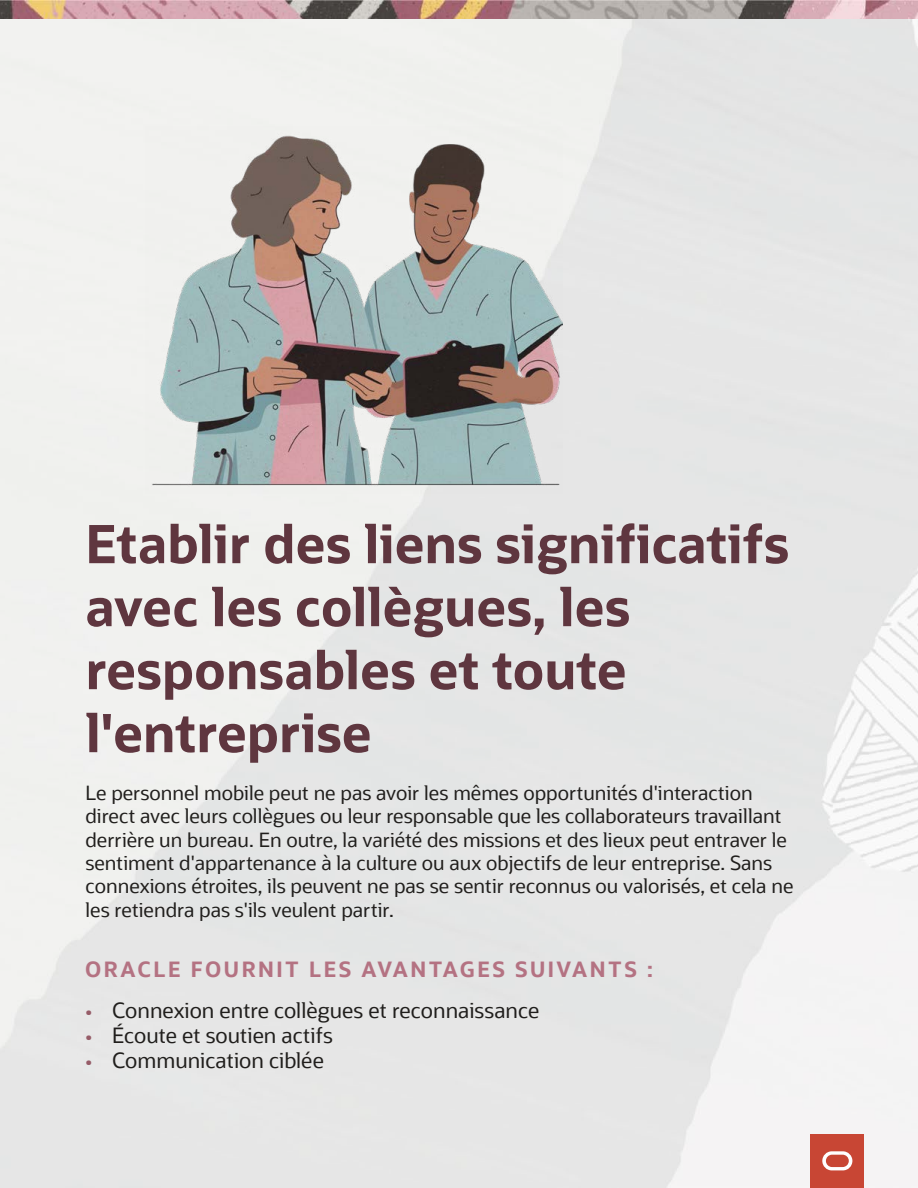
<style>
.page{position:relative;width:918px;height:1188px;background:#fff}
.page>*{position:absolute;margin:0;border:0;box-sizing:border-box;transform-origin:0 0}
.t1{font:700 52.5px/63px "Oracle Sans";color:#5f363f}
.t2{font:21px "Oracle Sans";color:#201e1c}
.t3{font:700 21px "Oracle Sans";letter-spacing:.12em;color:#b47282}
.t4{font:19.5px/23.4px "Oracle Sans";color:#201e1c}
.s1{color:#965c68}
</style>
<div class="page">
<img style="left:0;top:0;width:918px;height:1188px">
<div style="left:810px;top:1134px;width:54px;height:54px;background:#c84634"></div>
<svg style="left:822px;top:1151px;width:30px;height:19px"></svg>
<img style="left:146px;top:127px;width:417px;height:366px">
<p class="t1" style="left:85px;top:513px;width:705px">Etablir des liens significatifs avec les collègues, les responsables et toute l'entreprise</p>
<p class="t4" style="left:85px;top:781px;width:709px">Le personnel mobile peut ne pas avoir les mêmes opportunités d'interaction direct avec leurs collègues ou leur responsable que les collaborateurs travaillant derrière un bureau. En outre, la variété des missions et des lieux peut entraver le sentiment d'appartenance à la culture ou aux objectifs de leur entreprise. Sans connexions étroites, ils peuvent ne pas se sentir reconnus ou valorisés, et cela ne les retiendra pas s'ils veulent partir.</p>
<p class="t3" style="left:85px;top:956px;width:569px">ORACLE FOURNIT LES AVANTAGES SUIVANTS :</p>
<p class="t2" style="left:85px;top:997px;width:456px"><span class="s1">•</span> Connexion entre collègues et reconnaissance</p>
<p class="t2" style="left:85px;top:1023px;width:249px"><span class="s1">•</span> Écoute et soutien actifs</p>
<p class="t2" style="left:85px;top:1048px;width:240px"><span class="s1">•</span> Communication ciblée</p>
</div>
